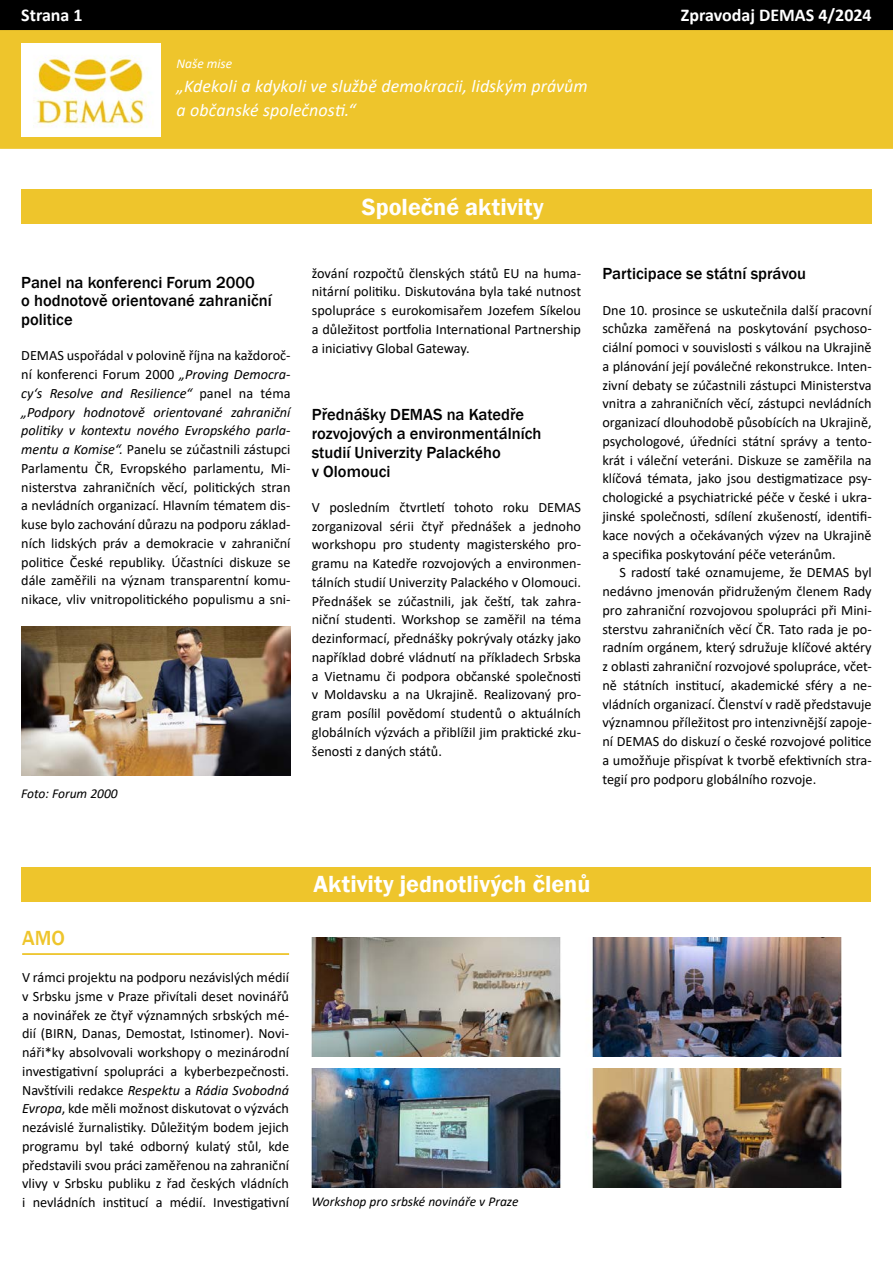
<style>
.page{position:relative;width:893px;height:1263px;background:#fff}
.page>*{position:absolute;margin:0;border:0;box-sizing:border-box;transform-origin:0 0}
.t1{font:600 24px "Franklin Gothic";color:#fff}
.t2{font:500 21px "Franklin Gothic";color:#eec52c}
.t3{font:italic 18px/24px "Calibri";letter-spacing:.005em;color:#fff}
.t4{font:700 18px "Calibri";color:#fff}
.t5{font:500 16.5px/18.8px "Franklin Gothic";color:#000}
.t6{font:14.25px/18.8px "Calibri";color:#000;text-align:justify}
.t7{font:italic 13.5px "Calibri";color:#000}
.t8{font:italic 13.5px "Calibri";color:#fff}
.s1{font-style:italic}
</style>
<div class="page">
<div style="left:0;top:0;width:893px;height:149px;background:#eec52c;border:2px solid #eec52c"></div>
<div style="left:1px;top:1px;width:891px;height:28px;background:#000"></div>
<div style="left:0;top:0;width:893px;height:30px;border:2px solid #000"></div>
<img style="left:21px;top:44px;width:140px;height:92px">
<div style="left:21px;top:189px;width:851px;height:34px;background:#eec52c"></div>
<div style="left:21px;top:867px;width:849px;height:34px;background:#eec52c"></div>
<hr style="left:22px;top:953px;width:267px;height:2px;background:#eec52c">
<img style="left:21px;top:626px;width:270px;height:149px">
<img style="left:311px;top:1068px;width:531px;height:119px">
<img style="left:311px;top:938px;width:531px;height:119px">
<p class="t4" style="left:21px;top:3px;width:63px">Strana 1</p>
<p class="t4" style="left:681px;top:3px;width:192px">Zpravodaj DEMAS 4/2024</p>
<p class="t8" style="left:176px;top:54px;width:57px">Naše mise</p>
<p class="t3" style="left:176px;top:73px;width:413px">„Kdekoli a kdykoli ve službě demokracii, lidským právům a občanské společnosti.“</p>
<p class="t5" style="left:21px;top:273px;width:252px">Panel na konferenci Forum 2000<br>o hodnotově orientované zahraniční politice</p>
<p class="t6" style="left:21px;top:346px;width:271px">DEMAS uspořádal v polovině října na každoroč&shy;ní konferenci Forum 2000 <span class="s1">„Proving Democra&shy;cy‘s Resolve and Resilience“</span> panel na téma <span class="s1">„Podpory hodnotově orientované zahraniční politiky v kontextu nového Evropského parla&shy;mentu a Komise“.</span> Panelu se zúčastnili zástupci Parlamentu ČR, Evropského parlamentu, Mi&shy;nisterstva zahraničních věcí, politických stran a nevládních organizací. Hlavním tématem dis&shy;kuse bylo zachování důrazu na podporu základ&shy;ních lidských práv a demokracie v zahraniční politice České republiky. Účastníci diskuze se dále zaměřili na význam transparentní komu&shy;nikace, vliv vnitropolitického populismu a sni-</p>
<p class="t7" style="left:21px;top:784px;width:98px">Foto: Forum 2000</p>
<h1 class="t1" style="left:362px;top:192px;width:183px">Společné aktivity</h1>
<p class="t6" style="left:312px;top:263px;width:271px">žování rozpočtů členských států EU na huma&shy;nitární politiku. Diskutována byla také nutnost spolupráce s eurokomisařem Jozefem Síkelou a důležitost portfolia International Partnership a iniciativy Global Gateway.</p>
<p class="t5" style="left:312px;top:406px;width:231px">Přednášky DEMAS na Katedře rozvojových a environmentálních studií Univerzity Palackého<br>v Olomouci</p>
<p class="t6" style="left:312px;top:497px;width:271px">V posledním čtvrtletí tohoto roku DEMAS zorganizoval sérii čtyř přednášek a jednoho workshopu pro studenty magisterského pro&shy;gramu na Katedře rozvojových a environmen&shy;tálních studií Univerzity Palackého v Olomouci.<br>Přednášek se zúčastnili, jak čeští, tak zahra&shy;niční studenti. Workshop se zaměřil na téma dezinformací, přednášky pokrývaly otázky jako například dobré vládnutí na příkladech Srbska a Vietnamu či podpora občanské společnosti v Moldavsku a na Ukrajině. Realizovaný pro&shy;gram posílil povědomí studentů o aktuálních globálních výzvách a přiblížil jim praktické zku&shy;šenosti z daných států.</p>
<p class="t5" style="left:602px;top:265px;width:205px">Participace se státní správou</p>
<p class="t6" style="left:602px;top:300px;width:271px">Dne 10. prosince se uskutečnila další pracovní schůzka zaměřená na poskytování psychoso&shy;ciální pomoci v souvislosti s válkou na Ukrajině a plánování její poválečné rekonstrukce. Inten&shy;zivní debaty se zúčastnili zástupci Ministerstva vnitra a zahraničních věcí, zástupci nevládních organizací dlouhodobě působících na Ukrajině, psychologové, úředníci státní správy a tento&shy;krát i váleční veteráni. Diskuze se zaměřila na klíčová témata, jako jsou destigmatizace psy&shy;chologické a psychiatrické péče v české i ukra&shy;jinské společnosti, sdílení zkušeností, identifi&shy;kace nových a očekávaných výzev na Ukrajině a specifika poskytování péče veteránům.</p>
<p class="t6" style="left:602px;top:563px;width:271px;text-indent:17px">S radostí také oznamujeme, že DEMAS byl nedávno jmenován přidruženým členem Rady pro zahraniční rozvojovou spolupráci při Mini&shy;sterstvu zahraničních věcí ČR. Tato rada je po&shy;radním orgánem, který sdružuje klíčové aktéry z oblasti zahraniční rozvojové spolupráce, včet&shy;ně státních institucí, akademické sféry a ne&shy;vládních organizací. Členství v radě představuje významnou příležitost pro intenzivnější zapoje&shy;ní DEMAS do diskuzí o české rozvojové politice a umožňuje přispívat k tvorbě efektivních stra&shy;tegií pro podporu globálního rozvoje.</p>
<h2 class="t2" style="left:22px;top:925px;width:44px">AMO</h2>
<p class="t6" style="left:22px;top:968px;width:268px">V rámci projektu na podporu nezávislých médií v Srbsku jsme v Praze přivítali deset novinářů a novinářek ze čtyř významných srbských mé&shy;dií (BIRN, Danas, Demostat, Istinomer). Novi&shy;náři*ky absolvovali workshopy o mezinárodní investigativní spolupráci a kyberbezpečnosti.<br>Navštívili redakce <span class="s1">Respektu</span> a <span class="s1">Rádia Svobodná Evropa</span>, kde měli možnost diskutovat o výzvách nezávislé žurnalistiky. Důležitým bodem jejich programu byl také odborný kulatý stůl, kde představili svou práci zaměřenou na zahraniční vlivy v Srbsku publiku z řad českých vládních i nevládních institucí a médií. Investigativní</p>
<h1 class="t1" style="left:313px;top:869px;width:278px">Aktivity jednotlivých členů</h1>
<p class="t7" style="left:311px;top:1192px;width:209px">Workshop pro srbské novináře v Praze</p>
</div>
